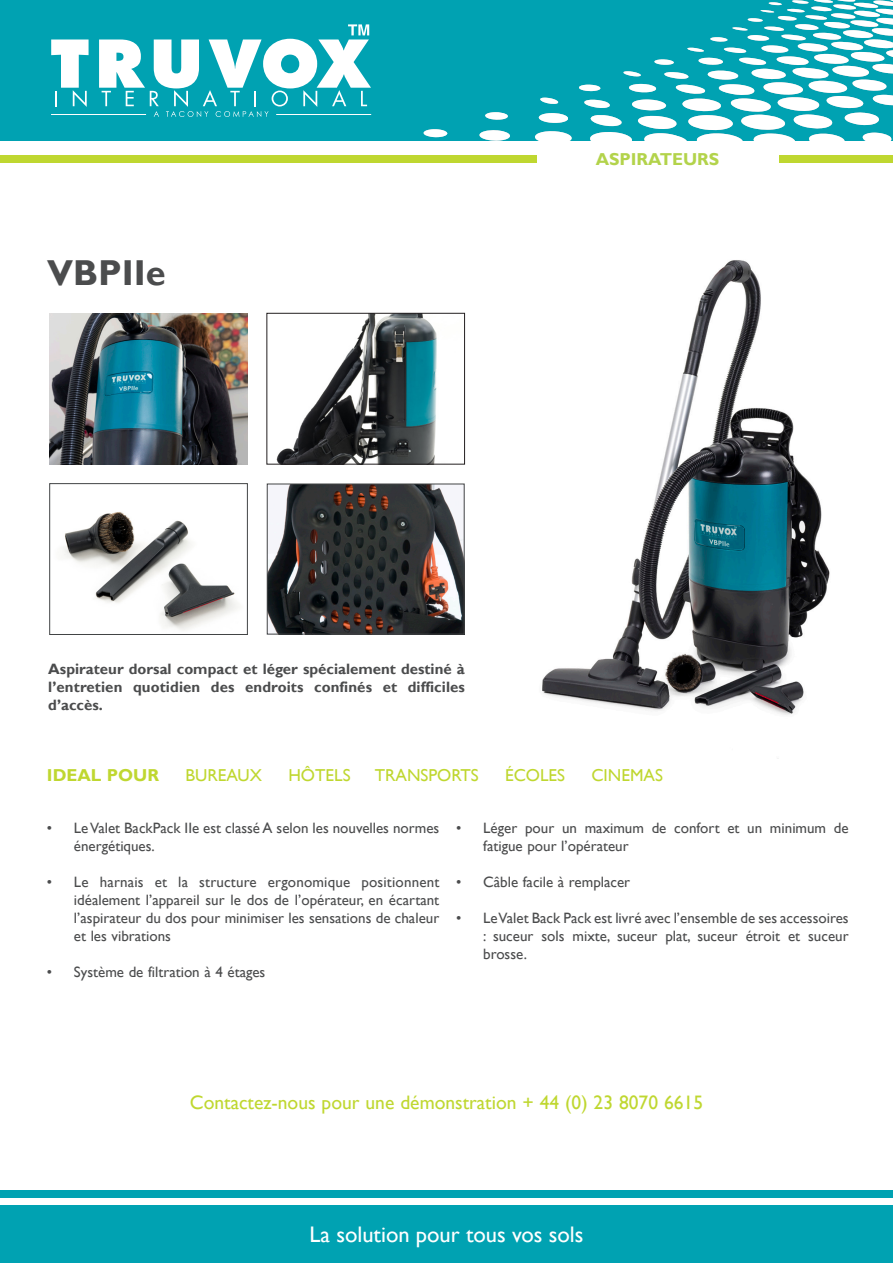
<style>
.page{position:relative;width:893px;height:1263px;background:#fff}
.page>*{position:absolute;margin:0;border:0;box-sizing:border-box;transform-origin:0 0}
.t1{font:700 36px "Gill Sans";color:#4b4c4d}
.t2{font:22.5px "Gill Sans";color:#fff}
.t3{font:19.5px "Gill Sans";color:#bfd730}
.t4{font:17.25px "Gill Sans";color:#bfd730}
.t5{font:700 17.25px "Gill Sans";color:#b3d34b}
.t6{font:700 17.25px "Gill Sans";color:#bfd730}
.t7{font:15px/18px "Gill Sans";color:#4b4c4d}
.t8{font:700 15px/18px "Gill Sans";letter-spacing:.005em;color:#4b4c4d;text-align:justify}
</style>
<div class="page">
<img style="left:542px;top:260px;width:288px;height:499px">
<div style="left:0;top:1205px;width:893px;height:58px;background:#00a2b2"></div>
<div style="left:0;top:1190px;width:893px;height:7px;background:#00a2b2"></div>
<div style="left:0;top:155px;width:893px;height:7px;background:#bfd730"></div>
<div style="left:537px;top:151px;width:241px;height:24px;background:#fff"></div>
<div style="left:0;top:0;width:893px;height:140px;background:#00a2b2"></div>
<svg style="left:371px;top:0;width:522px;height:140px"></svg>
<svg style="left:51px;top:40px;width:38px;height:67px"></svg>
<svg style="left:99px;top:24px;width:272px;height:93px"></svg>
<hr style="left:276px;top:114px;width:95px;height:1px;background:#fff">
<hr style="left:51px;top:114px;width:95px;height:1px;background:#fff">
<img style="left:50px;top:313px;width:197px;height:151px">
<img style="left:276px;top:315px;width:161px;height:147px">
<div style="left:266px;top:313px;width:199px;height:151px;border:1px solid #231f20"></div>
<img style="left:63px;top:512px;width:175px;height:119px">
<div style="left:49px;top:483px;width:199px;height:152px;border:1px solid #424445"></div>
<img style="left:269px;top:486px;width:194px;height:146px">
<div style="left:267px;top:484px;width:198px;height:150px;border:1px solid #424445"></div>
<p class="t1" style="left:47px;top:251px;width:120px">VBPIIe</p>
<p class="t5" style="left:596px;top:148px;width:125px">ASPIRATEURS</p>
<p class="t8" style="left:48px;top:660px;width:418px">Aspirateur dorsal compact et léger spécialement destiné à l’entretien quotidien des endroits confinés et difficiles d’accès.</p>
<p class="t6" style="left:47px;top:765px;width:114px">IDEAL POUR</p>
<p class="t4" style="left:185px;top:765px;width:78px">BUREAUX</p>
<p class="t4" style="left:288px;top:765px;width:64px">HÔTELS</p>
<p class="t4" style="left:375px;top:765px;width:105px">TRANSPORTS</p>
<p class="t4" style="left:505px;top:765px;width:62px">ÉCOLES</p>
<p class="t4" style="left:591px;top:765px;width:73px">CINEMAS</p>
<p class="t7" style="left:74px;top:819px;width:367px;text-indent:-27px">• Le Valet BackPack IIe est classé A selon les nouvelles normes énergétiques.</p>
<p class="t7" style="left:74px;top:873px;width:367px;text-align:justify;text-indent:-27px">• Le harnais et la structure ergonomique positionnent idéalement l’appareil sur le dos de l’opérateur, en écartant l’aspirateur du dos pour minimiser les sensations de chaleur et les vibrations</p>
<p class="t7" style="left:47px;top:963px;width:220px">• Système de filtration à 4 étages</p>
<p class="t7" style="left:483px;top:819px;width:367px;text-indent:-27px">• Léger pour un maximum de confort et un minimum de fatigue pour l’opérateur</p>
<p class="t7" style="left:456px;top:873px;width:175px">• Câble facile à remplacer</p>
<p class="t7" style="left:483px;top:909px;width:367px;text-align:justify;text-indent:-27px">• Le Valet Back Pack est livré avec l’ensemble de ses accessoires : suceur sols mixte, suceur plat, suceur étroit et suceur brosse.</p>
<p class="t3" style="left:190px;top:1091px;width:515px">Contactez-nous pour une démonstration + 44 (0) 23 8070 6615</p>
<p class="t2" style="left:309px;top:1221px;width:276px">La solution pour tous vos sols</p>
</div>
